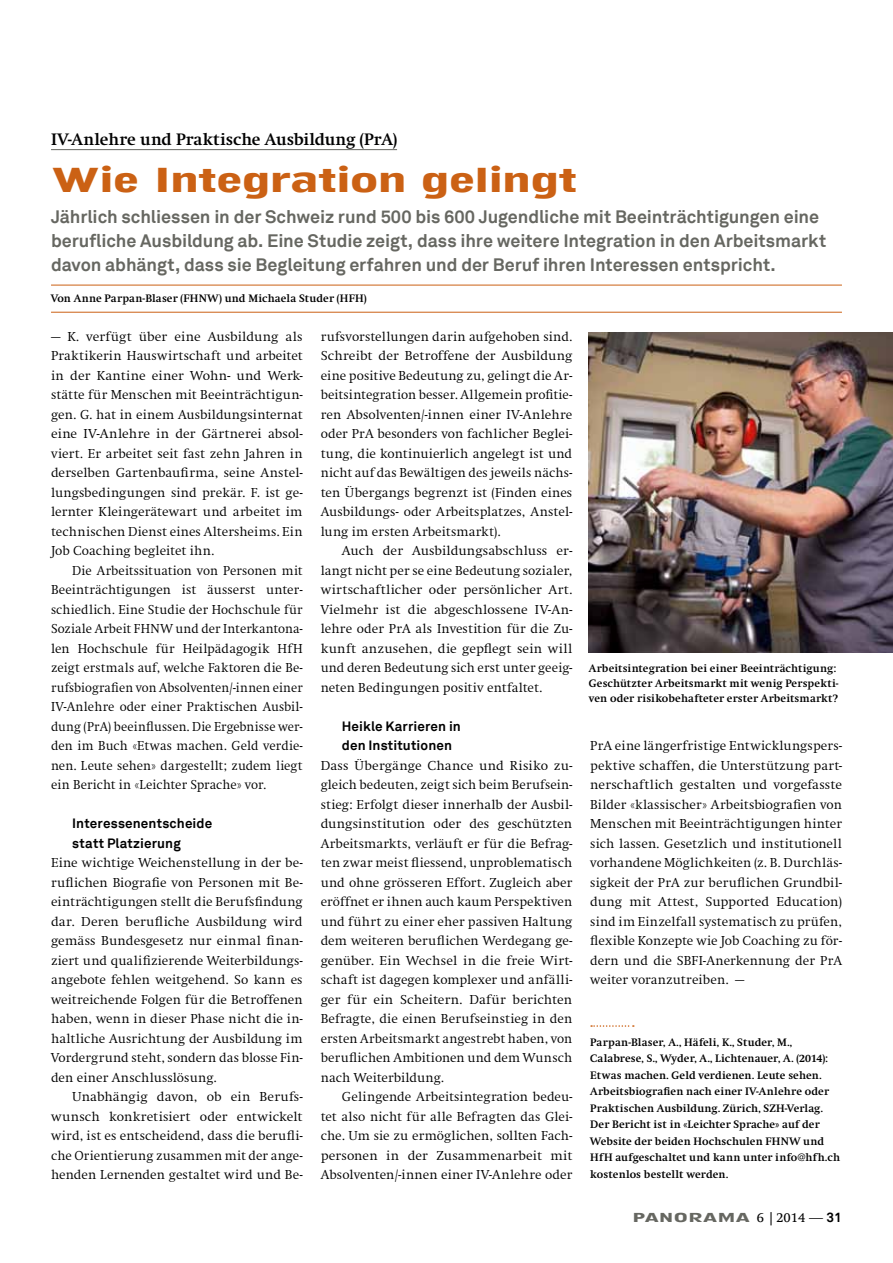
<style>
.page{position:relative;width:893px;height:1263px;background:#fff}
.page>*{position:absolute;margin:0;border:0;box-sizing:border-box;transform-origin:0 0}
.t1{font:36px "Rundfunk Grotesk Com";letter-spacing:-.035em;color:#cb6114;scale:1.35 1}
.t2{font:700 18px/24px "Akkurat";letter-spacing:-.005em;color:#666761}
.t3{font:700 17.25px "Swift";letter-spacing:.005em;color:#000}
.t4{font:300 13.5px/19.5px "Swift";letter-spacing:.01em;color:#000;text-align:justify}
.t5{font:700 13.5px/19.5px "Akkurat";letter-spacing:.01em;color:#000}
.t6{font:13.5px "Rundfunk Grotesk Com";color:#666761;scale:1.5 1}
.t7{font:700 11.25px/16.5px "Swift";letter-spacing:.015em;color:#000}
.s1{font-family:"Swift Com";color:#000}
.s2{font-family:"Swift";font-weight:300;color:#000}
.s3{font-family:"Akkurat";font-weight:700;color:#000}
</style>
<div class="page">
<hr style="left:51px;top:149px;width:346px;height:1px;background:#666761">
<hr style="left:51px;top:285px;width:791px;height:1px;background:#cb6114">
<hr style="left:51px;top:312px;width:791px;height:1px;background:#cb6114">
<svg style="left:591px;top:1025px;width:43px;height:2px"></svg>
<img style="left:589px;top:333px;width:304px;height:320px">
<p class="t3" style="left:51px;top:130px;width:347px">IV-Anlehre und Praktische Ausbildung (PrA)</p>
<h1 class="t1" style="left:51px;top:160px;width:391px">Wie Integration gelingt</h1>
<p class="t2" style="left:51px;top:204px;width:777px">Jährlich schliessen in der Schweiz rund 500 bis 600 Jugendliche mit Beeinträchtigungen eine berufliche Ausbildung ab. Eine Studie zeigt, dass ihre weitere Integration in den Arbeitsmarkt davon abhängt, dass sie Begleitung erfahren und der Beruf ihren Interessen entspricht.</p>
<p class="t7" style="left:51px;top:290px;width:317px">Von Anne Parpan-Blaser (FHNW) und Michaela Studer (HFH)</p>
<p class="t4" style="left:51px;top:327px;width:253px">— K. verfügt über eine Ausbildung als Praktikerin Hauswirtschaft und arbeitet in der Kantine einer Wohn- und Werk&shy;stätte für Menschen mit Beeinträchtigun&shy;gen. G. hat in einem Ausbildungsinternat eine IV-Anlehre in der Gärtnerei absol&shy;viert. Er arbeitet seit fast zehn Jahren in derselben Gartenbaufirma, seine Anstel&shy;lungsbedingungen sind prekär. F. ist ge&shy;lernter Kleingerätewart und arbeitet im technischen Dienst eines Altersheims. Ein Job Coaching begleitet ihn.</p>
<p class="t4" style="left:51px;top:561px;width:253px;text-indent:21px">Die Arbeitssituation von Personen mit Beeinträchtigungen ist äusserst unter&shy;schiedlich. Eine Studie der Hochschule für Soziale Arbeit FHNW und der Interkantona&shy;len Hochschule für Heilpädagogik HfH zeigt erstmals auf, welche Faktoren die Be&shy;rufsbiografien von Absolventen/-innen einer IV-Anlehre oder einer Praktischen Ausbil&shy;dung (PrA) beeinflussen. Die Ergebnisse wer&shy;den im Buch «Etwas machen. Geld verdie&shy;nen. Leute sehen» dargestellt; zudem liegt ein Bericht in «Leichter Sprache» vor.</p>
<p class="t5" style="left:72px;top:814px;width:142px">Interessenentscheide statt Platzierung</p>
<p class="t4" style="left:51px;top:853px;width:253px">Eine wichtige Weichenstellung in der be&shy;ruflichen Biografie von Personen mit Be&shy;einträchtigungen stellt die Berufsfindung dar. Deren berufliche Ausbildung wird gemäss Bundesgesetz nur einmal finan&shy;ziert und qualifizierende Weiterbildungs&shy;angebote fehlen weitgehend. So kann es weitreichende Folgen für die Betroffenen haben, wenn in dieser Phase nicht die in&shy;haltliche Ausrichtung der Ausbildung im Vordergrund steht, sondern das blosse Fin&shy;den einer Anschlusslösung.</p>
<p class="t4" style="left:51px;top:1087px;width:253px;text-indent:21px">Unabhängig davon, ob ein Berufs&shy;wunsch konkretisiert oder entwickelt wird, ist es entscheidend, dass die berufli&shy;che Orientierung zusammen mit der ange&shy;henden Lernenden gestaltet wird und Be-</p>
<p class="t4" style="left:321px;top:327px;width:253px">rufsvorstellungen darin aufgehoben sind.<br>Schreibt der Betroffene der Ausbildung eine positive Bedeutung zu, gelingt die Ar&shy;beitsintegration besser. Allgemein profitie&shy;ren Absolventen/-innen einer IV-Anlehre oder PrA besonders von fachlicher Beglei&shy;tung, die kontinuierlich angelegt ist und nicht auf das Bewältigen des jeweils nächs&shy;ten Übergangs begrenzt ist (Finden eines Ausbildungs- oder Arbeitsplatzes, Anstel&shy;lung im ersten Arbeitsmarkt).</p>
<p class="t4" style="left:321px;top:541px;width:253px;text-indent:21px">Auch der Ausbildungsabschluss er&shy;langt nicht per se eine Bedeutung sozialer, wirtschaftlicher oder persönlicher Art.<br>Vielmehr ist die abgeschlossene IV-An&shy;lehre oder PrA als Investition für die Zu&shy;kunft anzusehen, die gepflegt sein will und deren Bedeutung sich erst unter geeig&shy;neten Bedingungen positiv entfaltet.</p>
<p class="t5" style="left:342px;top:716px;width:120px">Heikle Karrieren in den Institutionen</p>
<p class="t4" style="left:321px;top:756px;width:253px">Dass Übergänge Chance und Risiko zu&shy;gleich bedeuten, zeigt sich beim Berufsein&shy;stieg: Erfolgt dieser innerhalb der Ausbil&shy;dungsinstitution oder des geschützten Arbeitsmarkts, verläuft er für die Befrag&shy;ten zwar meist fliessend, unproblematisch und ohne grösseren Effort. Zugleich aber eröffnet er ihnen auch kaum Perspektiven und führt zu einer eher passiven Haltung dem weiteren beruflichen Werdegang ge&shy;genüber. Ein Wechsel in die freie Wirt&shy;schaft ist dagegen komplexer und anfälli&shy;ger für ein Scheitern. Dafür berichten Befragte, die einen Berufseinstieg in den ersten Arbeitsmarkt angestrebt haben, von beruflichen Ambitionen und dem Wunsch nach Weiterbildung.</p>
<p class="t4" style="left:321px;top:1087px;width:253px;text-indent:21px">Gelingende Arbeitsintegration bedeu&shy;tet also nicht für alle Befragten das Glei&shy;che. Um sie zu ermöglichen, sollten Fach&shy;personen in der Zusammenarbeit mit Absolventen/-innen einer IV-Anlehre oder</p>
<p class="t7" style="left:589px;top:661px;width:251px;line-height:15px">Arbeitsintegration bei einer Beeinträchtigung:<br>Geschützter Arbeitsmarkt mit wenig Perspekti&shy;ven oder risikobehafteter erster Arbeitsmarkt?</p>
<p class="t4" style="left:590px;top:736px;width:253px">PrA eine längerfristige Entwicklungspers&shy;pektive schaffen, die Unterstützung part&shy;nerschaftlich gestalten und vorgefasste Bilder «klassischer» Arbeitsbiografien von Menschen mit Beeinträchtigungen hinter sich lassen. Gesetzlich und institutionell vorhandene Möglichkeiten (z. B. Durchläs&shy;sigkeit der PrA zur beruflichen Grundbil&shy;dung mit Attest, Supported Education) sind im Einzelfall systematisch zu prüfen, flexible Konzepte wie Job Coaching zu för&shy;dern und die SBFI-Anerkennung der PrA weiter voranzutreiben. —</p>
<p class="t7" style="left:590px;top:1034px;width:251px">Parpan-Blaser, A., Häfeli, K., Studer, M., Calabrese, S., Wyder, A., Lichtenauer, A. (2014):<br>Etwas machen. Geld verdienen. Leute sehen.<br>Arbeitsbiografien nach einer IV-Anlehre oder Praktischen Ausbildung. Zürich, SZH-Verlag.<br>Der Bericht ist in «Leichter Sprache» auf der Website der beiden Hochschulen FHNW und HfH aufgeschaltet und kann unter info@hfh.ch kostenlos bestellt werden.</p>
<p class="t6" style="left:632px;top:1210px;width:141px">PANORAMA <span class="s1">6 |2014</span> <span class="s2">—</span> <span class="s3">31</span></p>
</div>
